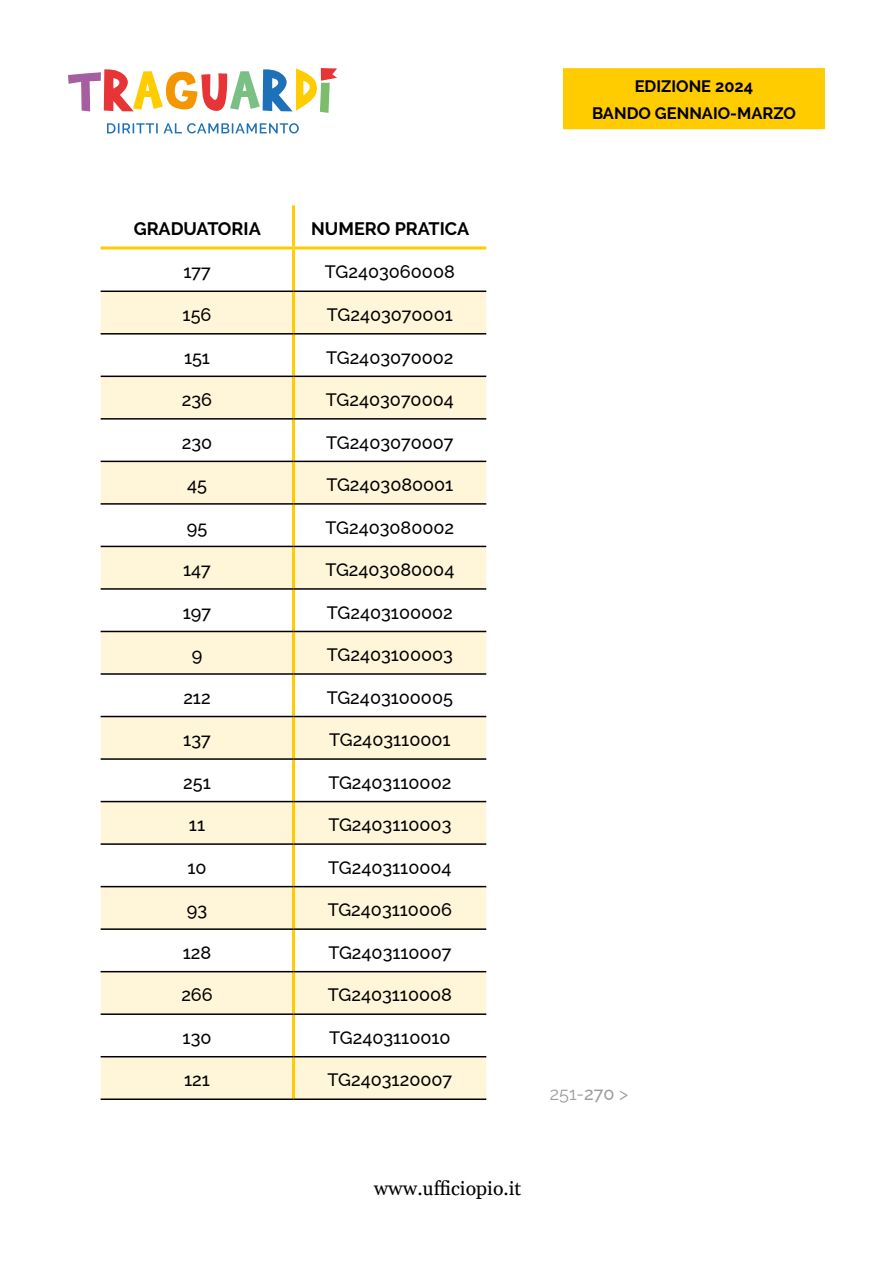
<style>
.page{position:relative;width:893px;height:1263px;background:#fff}
.page>*{position:absolute;margin:0;border:0;box-sizing:border-box;transform-origin:0 0}
.t1{font:19.5px "Gelasio";color:#000}
.t2{font:100 18px "Raleway";color:#000}
.t3{font:700 18px "Raleway";color:#000}
.t4{font:18px "Raleway";color:#9d9d9c}
.t5{font:700 16.5px/27px "Raleway";color:#000;text-align:center}
.s1{font-weight:100}
</style>
<div class="page">
<div style="left:563px;top:68px;width:262px;height:61px;background:#fc0"></div>
<svg style="left:68px;top:68px;width:269px;height:45px"></svg>
<svg style="left:107px;top:123px;width:192px;height:10px"></svg>
<svg style="left:101px;top:292px;width:385px;height:806px;fill:#fff5d8"></svg>
<hr style="left:292px;top:205px;width:3px;height:41px;background:#fc0">
<hr style="left:292px;top:249px;width:3px;height:41px;background:#fc0">
<hr style="left:292px;top:292px;width:3px;height:41px;background:#fc0">
<hr style="left:292px;top:335px;width:3px;height:41px;background:#fc0">
<hr style="left:292px;top:377px;width:3px;height:41px;background:#fc0">
<hr style="left:292px;top:420px;width:3px;height:41px;background:#fc0">
<hr style="left:292px;top:462px;width:3px;height:41px;background:#fc0">
<hr style="left:292px;top:505px;width:3px;height:41px;background:#fc0">
<hr style="left:292px;top:547px;width:3px;height:41px;background:#fc0">
<hr style="left:292px;top:590px;width:3px;height:41px;background:#fc0">
<hr style="left:292px;top:632px;width:3px;height:41px;background:#fc0">
<hr style="left:292px;top:675px;width:3px;height:41px;background:#fc0">
<hr style="left:292px;top:717px;width:3px;height:41px;background:#fc0">
<hr style="left:292px;top:760px;width:3px;height:41px;background:#fc0">
<hr style="left:292px;top:802px;width:3px;height:41px;background:#fc0">
<hr style="left:292px;top:845px;width:3px;height:41px;background:#fc0">
<hr style="left:292px;top:887px;width:3px;height:41px;background:#fc0">
<hr style="left:292px;top:930px;width:3px;height:41px;background:#fc0">
<hr style="left:292px;top:972px;width:3px;height:41px;background:#fc0">
<hr style="left:292px;top:1015px;width:3px;height:41px;background:#fc0">
<hr style="left:292px;top:1057px;width:3px;height:41px;background:#fc0">
<hr style="left:101px;top:290px;width:192px;height:2px;background:#000">
<hr style="left:293px;top:290px;width:193px;height:2px;background:#000">
<hr style="left:101px;top:333px;width:192px;height:2px;background:#000">
<hr style="left:293px;top:333px;width:193px;height:2px;background:#000">
<hr style="left:101px;top:376px;width:192px;height:1px;background:#000">
<hr style="left:293px;top:376px;width:193px;height:1px;background:#000">
<hr style="left:101px;top:418px;width:192px;height:2px;background:#000">
<hr style="left:293px;top:418px;width:193px;height:2px;background:#000">
<hr style="left:101px;top:461px;width:192px;height:1px;background:#000">
<hr style="left:293px;top:461px;width:193px;height:1px;background:#000">
<hr style="left:101px;top:503px;width:192px;height:2px;background:#000">
<hr style="left:293px;top:503px;width:193px;height:2px;background:#000">
<hr style="left:101px;top:546px;width:192px;height:1px;background:#000">
<hr style="left:293px;top:546px;width:193px;height:1px;background:#000">
<hr style="left:101px;top:588px;width:192px;height:2px;background:#000">
<hr style="left:293px;top:588px;width:193px;height:2px;background:#000">
<hr style="left:101px;top:631px;width:192px;height:1px;background:#000">
<hr style="left:293px;top:631px;width:193px;height:1px;background:#000">
<hr style="left:101px;top:673px;width:192px;height:2px;background:#000">
<hr style="left:293px;top:673px;width:193px;height:2px;background:#000">
<hr style="left:101px;top:716px;width:192px;height:1px;background:#000">
<hr style="left:293px;top:716px;width:193px;height:1px;background:#000">
<hr style="left:101px;top:758px;width:192px;height:2px;background:#000">
<hr style="left:293px;top:758px;width:193px;height:2px;background:#000">
<hr style="left:101px;top:801px;width:192px;height:1px;background:#000">
<hr style="left:293px;top:801px;width:193px;height:1px;background:#000">
<hr style="left:101px;top:843px;width:192px;height:2px;background:#000">
<hr style="left:293px;top:843px;width:193px;height:2px;background:#000">
<hr style="left:101px;top:886px;width:192px;height:1px;background:#000">
<hr style="left:293px;top:886px;width:193px;height:1px;background:#000">
<hr style="left:101px;top:928px;width:192px;height:2px;background:#000">
<hr style="left:293px;top:928px;width:193px;height:2px;background:#000">
<hr style="left:101px;top:971px;width:192px;height:1px;background:#000">
<hr style="left:293px;top:971px;width:193px;height:1px;background:#000">
<hr style="left:101px;top:1013px;width:192px;height:2px;background:#000">
<hr style="left:293px;top:1013px;width:193px;height:2px;background:#000">
<hr style="left:101px;top:1056px;width:192px;height:1px;background:#000">
<hr style="left:293px;top:1056px;width:193px;height:1px;background:#000">
<hr style="left:101px;top:1098px;width:192px;height:2px;background:#000">
<hr style="left:293px;top:1098px;width:193px;height:2px;background:#000">
<hr style="left:101px;top:246px;width:192px;height:3px;background:#fc0">
<hr style="left:293px;top:246px;width:193px;height:3px;background:#fc0">
<p class="t5" style="left:592px;top:72px;width:205px">EDIZIONE 2024<br>BANDO GENNAIO-MARZO</p>
<p class="t3" style="left:134px;top:219px;width:128px">GRADUATORIA</p>
<p class="t3" style="left:311px;top:219px;width:159px">NUMERO PRATICA</p>
<p class="t2" style="left:183px;top:258px;width:29px">177</p>
<p class="t2" style="left:325px;top:258px;width:131px">TG2403060008</p>
<p class="t2" style="left:183px;top:300px;width:30px">156</p>
<p class="t2" style="left:327px;top:300px;width:127px">TG2403070001</p>
<p class="t2" style="left:184px;top:343px;width:28px">151</p>
<p class="t2" style="left:326px;top:343px;width:129px">TG2403070002</p>
<p class="t2" style="left:182px;top:385px;width:32px">236</p>
<p class="t2" style="left:326px;top:385px;width:129px">TG2403070004</p>
<p class="t2" style="left:182px;top:428px;width:32px">230</p>
<p class="t2" style="left:326px;top:428px;width:129px">TG2403070007</p>
<p class="t2" style="left:187px;top:470px;width:21px">45</p>
<p class="t2" style="left:326px;top:470px;width:129px">TG2403080001</p>
<p class="t2" style="left:187px;top:513px;width:22px">95</p>
<p class="t2" style="left:326px;top:513px;width:130px">TG2403080002</p>
<p class="t2" style="left:183px;top:555px;width:29px">147</p>
<p class="t2" style="left:325px;top:555px;width:130px">TG2403080004</p>
<p class="t2" style="left:183px;top:598px;width:30px">197</p>
<p class="t2" style="left:327px;top:598px;width:127px">TG2403100002</p>
<p class="t2" style="left:192px;top:640px;width:12px">9</p>
<p class="t2" style="left:327px;top:640px;width:127px">TG2403100003</p>
<p class="t2" style="left:183px;top:683px;width:29px">212</p>
<p class="t2" style="left:327px;top:683px;width:128px">TG2403100005</p>
<p class="t2" style="left:183px;top:725px;width:29px">137</p>
<p class="t2" style="left:329px;top:725px;width:123px">TG2403110001</p>
<p class="t2" style="left:183px;top:768px;width:29px">251</p>
<p class="t2" style="left:328px;top:768px;width:124px">TG2403110002</p>
<p class="t2" style="left:189px;top:810px;width:18px">11</p>
<p class="t2" style="left:328px;top:810px;width:125px">TG2403110003</p>
<p class="t2" style="left:187px;top:853px;width:21px">10</p>
<p class="t2" style="left:328px;top:853px;width:125px">TG2403110004</p>
<p class="t2" style="left:187px;top:895px;width:22px">93</p>
<p class="t2" style="left:328px;top:895px;width:126px">TG2403110006</p>
<p class="t2" style="left:183px;top:938px;width:30px">128</p>
<p class="t2" style="left:328px;top:938px;width:124px">TG2403110007</p>
<p class="t2" style="left:181px;top:980px;width:33px">266</p>
<p class="t2" style="left:328px;top:980px;width:126px">TG2403110008</p>
<p class="t2" style="left:183px;top:1023px;width:30px">130</p>
<p class="t2" style="left:329px;top:1023px;width:123px">TG2403110010</p>
<p class="t2" style="left:184px;top:1066px;width:27px">121</p>
<p class="t2" style="left:328px;top:1066px;width:126px">TG2403120007</p>
<p class="t4" style="left:550px;top:1083px;width:80px">251-<span class="s1">270</span> &gt;</p>
<p class="t1" style="left:374px;top:1170px;width:148px">www.ufficiopio.it</p>
</div>
